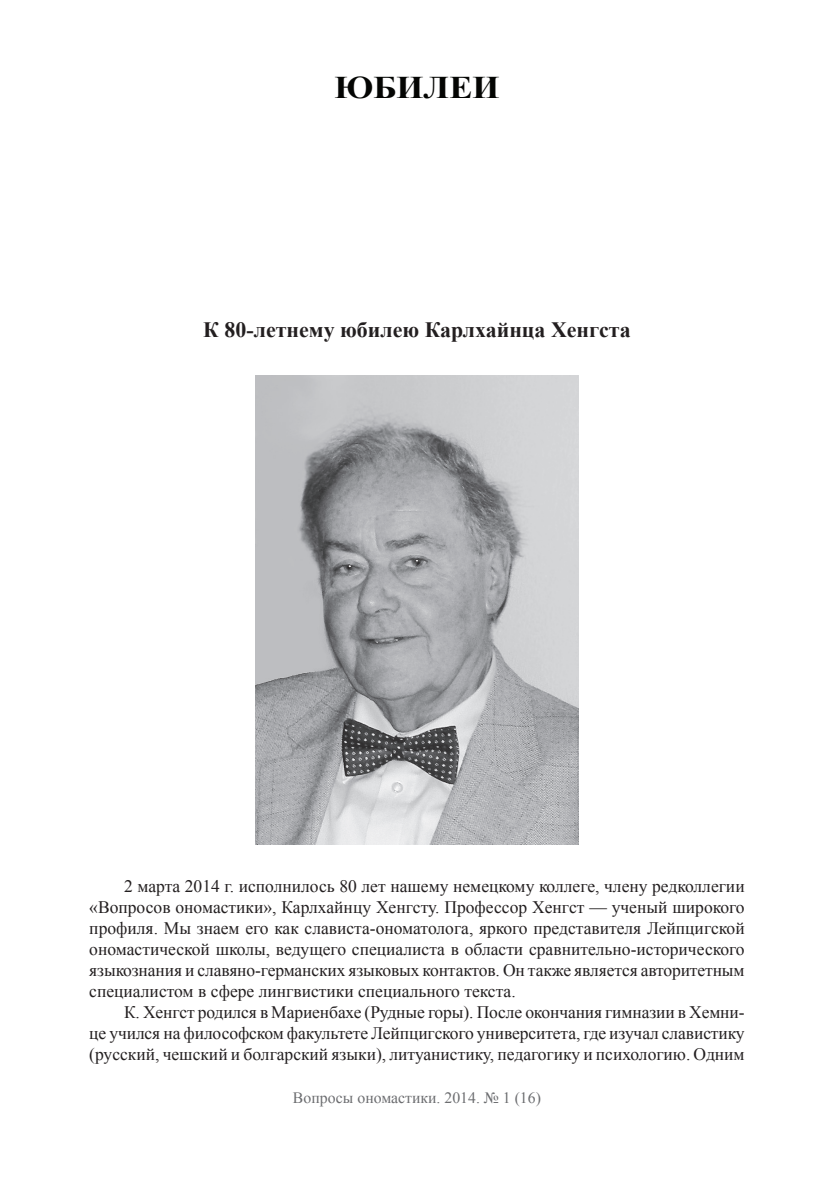
<style>
.page{position:relative;width:834px;height:1191px;background:#fff}
.page>*{position:absolute;margin:0;border:0;box-sizing:border-box;transform-origin:0 0}
.t1{font:700 31.5px "Times New Roman";color:#040503;scale:1.1 1}
.t2{font:700 21.88px "Times New Roman";color:#231f20}
.t3{font:17.5px/21px "Times New Roman";letter-spacing:-.005em;color:#231f20;text-align:justify}
.t4{font:15.75px "Times New Roman";color:#6c6d70}
</style>
<div class="page">
<img style="left:255px;top:375px;width:323px;height:469px">
<h1 class="t1" style="left:334px;top:66px;width:151px">ЮБИЛЕИ</h1>
<p class="t2" style="left:203px;top:315px;width:429px">К 80-летнему юбилею Карлхайнца Хенгста</p>
<p class="t3" style="left:89px;top:875px;width:656px;text-indent:35px">2 марта 2014 г. исполнилось 80 лет нашему немецкому коллеге, члену редколлегии «Вопросов ономастики», Карлхайнцу Хенгсту. Профессор Хенгст — ученый широкого профиля. Мы знаем его как слависта-ономатолога, яркого представителя Лейпцигской ономастической школы, ведущего специалиста в области сравнительно-исторического языкознания и славяно-германских языковых контактов. Он также является авторитетным специалистом в сфере лингвистики специального текста.</p>
<p class="t3" style="left:89px;top:1001px;width:656px;text-indent:35px">К. Хенгст родился в Мариенбахе (Рудные горы). После окончания гимназии в Хемни&shy;це учился на философском факультете Лейпцигского университета, где изучал славистику (русский, чешский и болгарский языки), литуанистику, педагогику и психологию. Одним</p>
<p class="t4" style="left:293px;top:1086px;width:249px">Вопросы ономастики. 2014. № 1 (16)</p>
</div>
